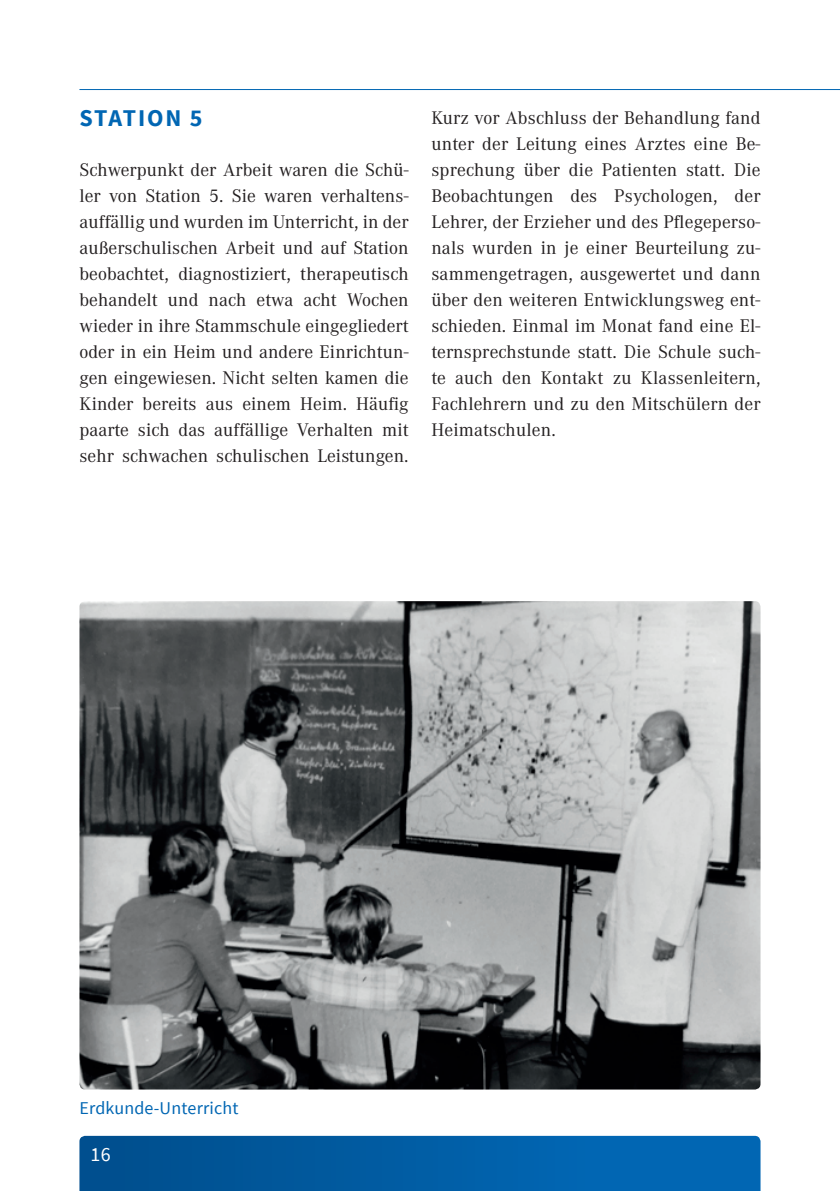
<style>
.page{position:relative;width:840px;height:1191px;background:#fff}
.page>*{position:absolute;margin:0;border:0;box-sizing:border-box;transform-origin:0 0}
.t1{font:700 24px "Source Sans Pro";letter-spacing:.065em;color:#0166b3}
.t2{font:20px "Source Sans Pro";color:#fff}
.t3{font:19px/26px "Corporate A";letter-spacing:.005em;color:#231f20;text-align:justify}
.t4{font:18px "Source Sans Pro";letter-spacing:.01em;color:#0166b3}
</style>
<div class="page">
<svg style="left:79px;top:1135px;width:681px;height:56px;background:#055fa5"></svg>
<img style="left:79px;top:601px;width:681px;height:488px">
<hr style="left:79px;top:89px;width:760px;height:1px;background:#0166b3">
<p class="t1" style="left:79px;top:102px;width:125px">STATION 5</p>
<p class="t3" style="left:79px;top:157px;width:330px">Schwerpunkt der Arbeit waren die Schü&shy;ler von Station 5. Sie waren verhaltens&shy;auffällig und wurden im Unterricht, in der außerschulischen Arbeit und auf Station beobachtet, diagnostiziert, therapeutisch behandelt und nach etwa acht Wochen wieder in ihre Stammschule eingegliedert oder in ein Heim und andere Einrichtun&shy;gen eingewiesen. Nicht selten kamen die Kinder bereits aus einem Heim. Häufig paarte sich das auffällige Verhalten mit sehr schwachen schulischen Leistungen.</p>
<p class="t3" style="left:431px;top:105px;width:330px">Kurz vor Abschluss der Behandlung fand unter der Leitung eines Arztes eine Be&shy;sprechung über die Patienten statt. Die Beobachtungen des Psychologen, der Lehrer, der Erzieher und des Pflegeperso&shy;nals wurden in je einer Beurteilung zu&shy;sammengetragen, ausgewertet und dann über den weiteren Entwicklungsweg ent&shy;schieden. Einmal im Monat fand eine El&shy;ternsprechstunde statt. Die Schule such&shy;te auch den Kontakt zu Klassenleitern, Fachlehrern und zu den Mitschülern der Heimatschulen.</p>
<p class="t4" style="left:79px;top:1096px;width:160px">Erdkunde-Unterricht</p>
<p class="t2" style="left:90px;top:1141px;width:22px">16</p>
</div>
